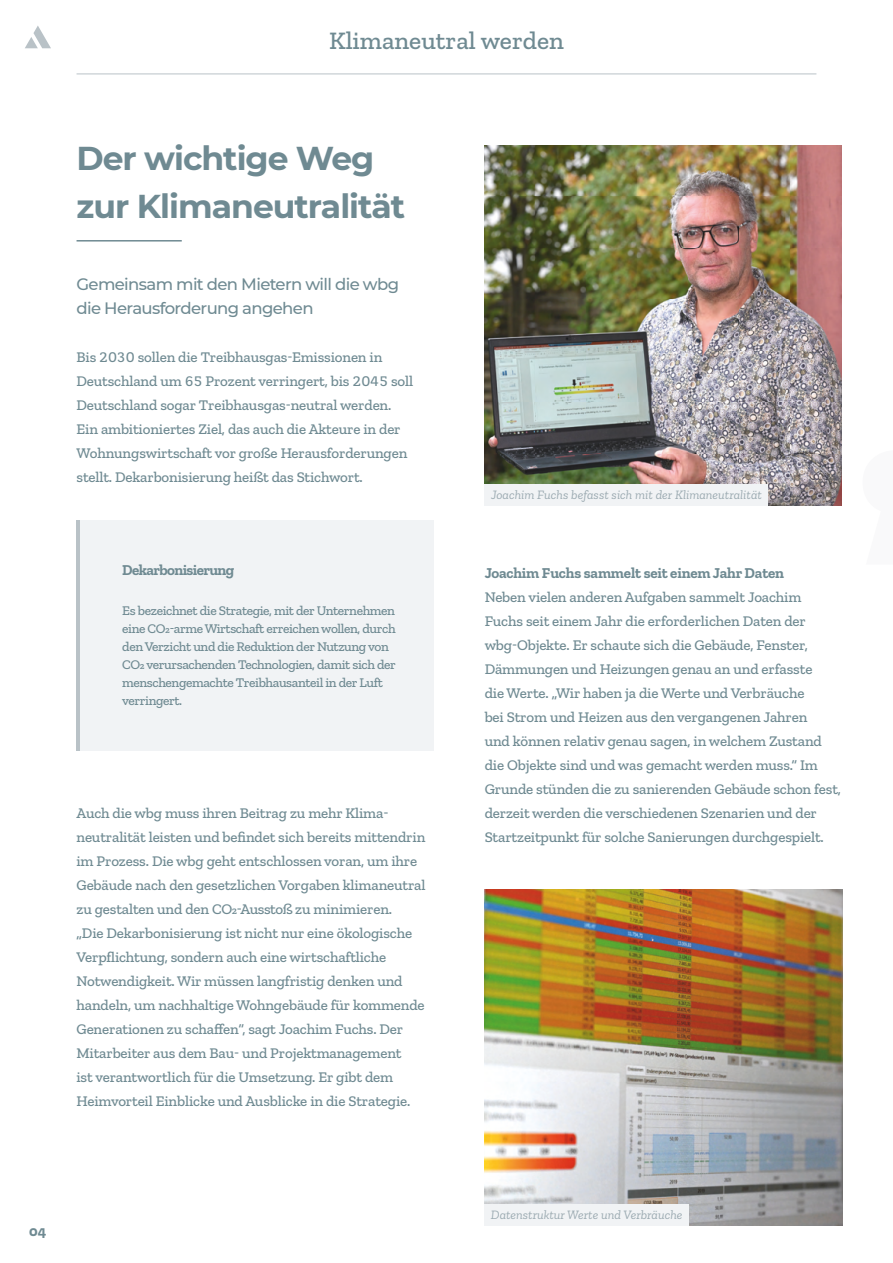
<style>
.page{position:relative;width:893px;height:1263px;background:#fff}
.page>*{position:absolute;margin:0;border:0;box-sizing:border-box;transform-origin:0 0}
.t1{font:700 33px/48px "Montserrat";letter-spacing:-.03em;color:#6f8a92}
.t2{font:500 25.5px "Zilla Slab";color:#6f8a92}
.t3{font:500 16.5px/24px "Montserrat";letter-spacing:-.04em;color:#6f8a92}
.t4{font:500 15px/24px "Zilla Slab";letter-spacing:-.01em;color:#6f8a92}
.t5{font:700 15px "Zilla Slab";letter-spacing:-.01em;color:#6f8a92}
.t6{font:700 15px "Zilla Slab";letter-spacing:-.04em;color:#6f8a92}
.t7{font:500 13.5px/18px "Zilla Slab";letter-spacing:-.03em;color:#6f8a92}
.t8{font:italic 12.75px "Zilla Slab";letter-spacing:.005em;color:#9baab1}
</style>
<div class="page">
<svg style="left:25px;top:26px;width:26px;height:22px"></svg>
<hr style="left:77px;top:74px;width:739px;height:1px;background:#b9c2c7">
<hr style="left:77px;top:240px;width:105px;height:2px;background:#6f8a92">
<img style="left:485px;top:146px;width:357px;height:360px">
<div style="left:485px;top:484px;width:283px;height:22px;background:#f1f3f5"></div>
<div style="left:80px;top:520px;width:354px;height:231px;background:#f1f3f5"></div>
<hr style="left:77px;top:520px;width:3px;height:231px;background:#b9c2c7">
<img style="left:485px;top:890px;width:357px;height:336px">
<div style="left:484px;top:1204px;width:205px;height:22px;background:#f1f3f5"></div>
<h2 class="t2" style="left:329px;top:26px;width:236px">Klimaneutral werden</h2>
<h1 class="t1" style="left:77px;top:132px;width:330px">Der wichtige Weg zur Klimaneutralität</h1>
<p class="t3" style="left:77px;top:271px;width:324px">Gemeinsam mit den Mietern will die wbg die Herausforderung angehen</p>
<p class="t4" style="left:77px;top:345px;width:338px">Bis 2030 sollen die Treibhausgas-Emissionen in Deutschland um 65 Prozent verringert, bis 2045 soll Deutschland sogar Treibhausgas-neutral werden.<br>Ein ambitioniertes Ziel, das auch die Akteure in der Wohnungswirtschaft vor große Herausforderungen stellt. Dekarbonisierung heißt das Stichwort.</p>
<p class="t6" style="left:122px;top:561px;width:114px">Dekarbonisierung</p>
<p class="t7" style="left:122px;top:602px;width:275px">Es bezeichnet die Strategie, mit der Unter nehmen eine CO₂-arme Wirtschaft erreichen wollen, durch den Verzicht und die Reduktion der Nutzung von CO₂ verursachenden Tech nologien, damit sich der menschen gemachte Treibhausanteil in der Luft verringert.</p>
<p class="t4" style="left:76px;top:801px;width:351px">Auch die wbg muss ihren Beitrag zu mehr Klima&shy;neutralität leisten und befindet sich bereits mittendrin im Prozess. Die wbg geht entschlossen voran, um ihre Gebäude nach den gesetzlichen Vorgaben klimaneutral zu gestalten und den CO₂-Ausstoß zu minimieren.<br>„Die Dekarbonisierung ist nicht nur eine ökologische Verpflichtung, sondern auch eine wirtschaftliche Notwendigkeit. Wir müssen langfristig denken und handeln, um nachhaltige Wohn gebäude für kommende Generationen zu schaffen“, sagt Joachim Fuchs. Der Mitarbeiter aus dem Bau- und Projektmanagement<br>ist verantwortlich für die Umsetzung. Er gibt dem Heimvorteil Einblicke und Ausblicke in die Strategie.</p>
<p class="t8" style="left:491px;top:488px;width:272px">Joachim Fuchs befasst sich mit der Klimaneutralität</p>
<p class="t5" style="left:485px;top:564px;width:301px">Joachim Fuchs sammelt seit einem Jahr Daten</p>
<p class="t4" style="left:485px;top:585px;width:358px">Neben vielen anderen Aufgaben sammelt Joachim Fuchs seit einem Jahr die erforderlichen Daten der wbg-Objekte. Er schaute sich die Gebäude, Fenster, Dämmungen und Heizungen genau an und erfasste<br>die Werte. „Wir haben ja die Werte und Verbräuche<br>bei Strom und Heizen aus den vergangenen Jahren<br>und können relativ genau sagen, in welchem Zustand die Objekte sind und was gemacht werden muss.“ Im Grunde stünden die zu sanierenden Gebäude schon fest, derzeit werden die verschiedenen Szenarien und der Startzeitpunkt für solche Sanierungen durchgespielt.</p>
<p class="t5" style="left:29px;top:1222px;width:19px">04</p>
<p class="t8" style="left:491px;top:1208px;width:193px">Datenstruktur Werte und Verbräuche</p>
</div>
